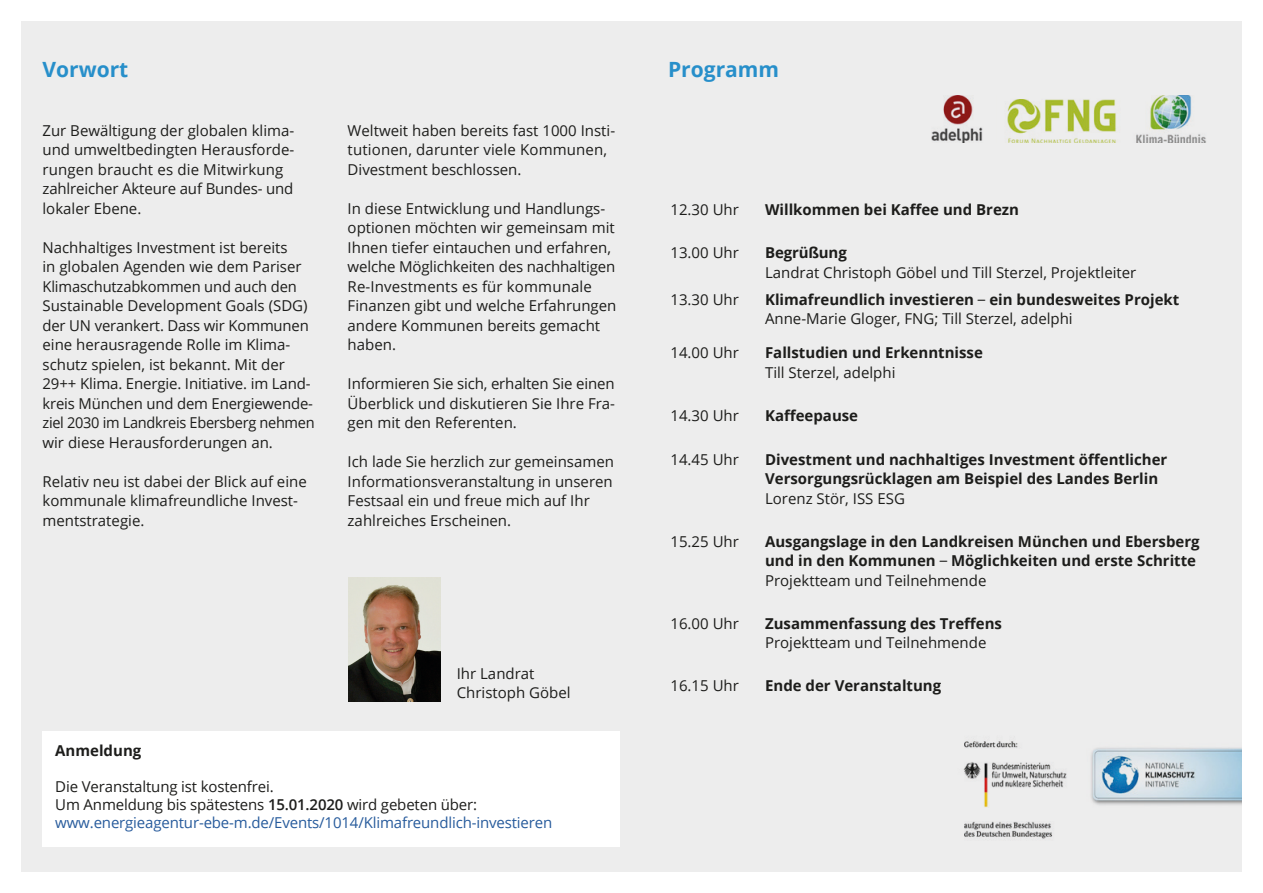
<style>
.page{position:relative;width:1263px;height:893px;background:#fff}
.page>*{position:absolute;margin:0;border:0;box-sizing:border-box;transform-origin:0 0}
.Head_4{font:700 21px "Open Sans";color:#278fca}
.Fliestext{font:15px/19.5px "Open Sans";color:#1d1d1b}
.Fliestext-2{font:700 15px/19.5px "Open Sans";color:#1d1d1b}
.Fliestext-3{font:15px/18px "Open Sans";letter-spacing:-.01em;color:#275b9c}
.s1{color:#1d1d1b}
.s2{font-weight:600;color:#1d1d1b}
.s3{font-weight:700}
.s4{font-family:"Calibri";font-weight:400}
.s5{font-weight:400}
</style>
<div class="page">
<div style="left:21px;top:21px;width:1221px;height:851px;background:#ededed"></div>
<img style="left:349px;top:577px;width:91px;height:124px">
<div style="left:43px;top:731px;width:577px;height:115px;background:#fff"></div>
<img style="left:963px;top:741px;width:279px;height:98px">
<img style="left:932px;top:96px;width:274px;height:47px">
<p class="Head_4" style="left:43px;top:54px;width:87px">Vorwort</p>
<p class="Head_4" style="left:668px;top:54px;width:113px">Programm</p>
<p class="Fliestext" style="left:43px;top:120px;width:253px">Zur Bewältigung der globalen klima&shy;und umweltbedingten Herausforde&shy;rungen braucht es die Mitwirkung zahlreicher Akteure auf Bundes- und lokaler Ebene.</p>
<p class="Fliestext" style="left:43px;top:237px;width:274px">Nachhaltiges Investment ist bereits<br>in globalen Agenden wie dem Pariser Klimaschutzabkommen und auch den Sustainable Development Goals (SDG) der UN verankert. Dass wir Kommunen eine herausragende Rolle im Klima&shy;schutz spielen, ist bekannt. Mit der 29++ Klima. Energie. Initiative. im Land&shy;kreis München und dem Energiewende&shy;ziel 2030 im Landkreis Ebersberg nehmen wir diese Herausforderungen an.</p>
<p class="Fliestext" style="left:43px;top:471px;width:266px">Relativ neu ist dabei der Blick auf eine kommunale klimafreundliche Invest&shy;mentstrategie.</p>
<p class="Fliestext" style="left:348px;top:120px;width:268px">Weltweit haben bereits fast 1000 Insti&shy;tutionen, darunter viele Kommunen,<br>Divestment beschlossen.</p>
<p class="Fliestext" style="left:348px;top:198px;width:270px">In diese Entwicklung und Handlungs&shy;optionen möchten wir gemeinsam mit<br>Ihnen tiefer eintauchen und erfahren, welche Möglichkeiten des nachhaltigen<br>Re-Investments es für kommunale<br>Finanzen gibt und welche Erfahrungen andere Kommunen bereits gemacht haben.</p>
<p class="Fliestext" style="left:348px;top:374px;width:269px;text-align:justify">Informieren Sie sich, erhalten Sie einen Überblick und diskutieren Sie Ihre Fra&shy;gen mit den Referenten.</p>
<p class="Fliestext" style="left:348px;top:452px;width:268px">Ich lade Sie herzlich zur gemeinsamen Informationsveranstaltung in unseren Festsaal ein und freue mich auf Ihr zahlreiches Erscheinen.</p>
<p class="Fliestext" style="left:457px;top:663px;width:79px">Ihr Landrat</p>
<p class="Fliestext" style="left:457px;top:683px;width:115px">Christoph Göbel</p>
<p class="Fliestext-2" style="left:55px;top:740px;width:88px">Anmeldung</p>
<p class="Fliestext" style="left:55px;top:776px;width:220px">Die Veranstaltung ist kostenfrei.</p>
<p class="Fliestext-3" style="left:55px;top:795px;width:498px"><span class="s1">Um Anmeldung bis spätestens</span> <span class="s2">15.01.2020</span> <span class="s1">wird gebeten über: </span>www.energieagentur-ebe-m.de/Events/1014/Klimafreundlich-investieren</p>
<p class="Fliestext" style="left:670px;top:200px;width:70px">12.30 Uhr</p>
<p class="Fliestext-2" style="left:765px;top:200px;width:256px">Willkommen bei Kaffee und Brezn</p>
<p class="Fliestext" style="left:670px;top:243px;width:70px">13.00 Uhr</p>
<p class="Fliestext" style="left:765px;top:243px;width:373px"><span class="s3">Begrüßung<br></span>Landrat Christoph Göbel und Till Sterzel, Projektleiter</p>
<p class="Fliestext" style="left:670px;top:289px;width:70px">13.30 Uhr</p>
<p class="Fliestext-2" style="left:765px;top:289px;width:416px">Klimafreundlich investieren <span class="s4">–</span> ein bundesweites Projekt<br><span class="s5">Anne-Marie Gloger, FNG; Till Sterzel, adelphi</span></p>
<p class="Fliestext" style="left:670px;top:343px;width:70px">14.00 Uhr</p>
<p class="Fliestext-2" style="left:765px;top:343px;width:219px">Fallstudien und Erkenntnisse</p>
<p class="Fliestext" style="left:765px;top:362px;width:132px">Till Sterzel, adelphi</p>
<p class="Fliestext" style="left:670px;top:406px;width:70px">14.30 Uhr</p>
<p class="Fliestext-2" style="left:765px;top:406px;width:95px">Kaffeepause</p>
<p class="Fliestext" style="left:670px;top:449px;width:70px">14.45 Uhr</p>
<p class="Fliestext-2" style="left:765px;top:449px;width:404px">Divestment und nachhaltiges Investment öffentlicher<br>Versorgungsrücklagen am Beispiel des Landes Berlin</p>
<p class="Fliestext" style="left:765px;top:488px;width:141px">Lorenz Stör, ISS ESG</p>
<p class="Fliestext" style="left:670px;top:531px;width:70px">15.25 Uhr</p>
<p class="Fliestext-2" style="left:765px;top:531px;width:436px">Ausgangslage in den Landkreisen München und Ebersberg</p>
<p class="Fliestext-2" style="left:765px;top:550px;width:433px">und in den Kommunen <span class="s4">–</span> Möglichkeiten und erste Schritte</p>
<p class="Fliestext" style="left:765px;top:570px;width:223px">Projektteam und Teilnehmende</p>
<p class="Fliestext" style="left:670px;top:613px;width:70px">16.00 Uhr</p>
<p class="Fliestext-2" style="left:765px;top:613px;width:238px">Zusammenfassung des Treffens</p>
<p class="Fliestext" style="left:765px;top:632px;width:223px">Projektteam und Teilnehmende</p>
<p class="Fliestext" style="left:670px;top:675px;width:70px">16.15 Uhr</p>
<p class="Fliestext-2" style="left:765px;top:675px;width:178px">Ende der Veranstaltung</p>
</div>
